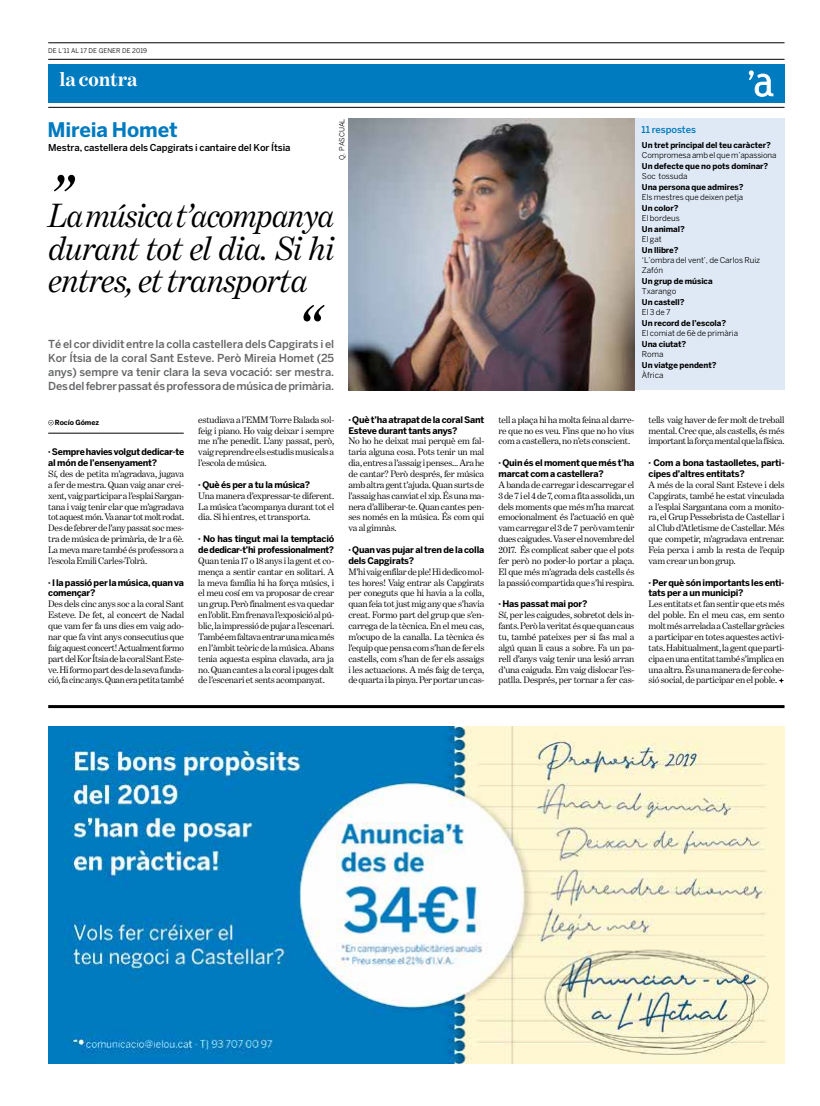
<style>
.page{position:relative;width:820px;height:1106px;background:#fff}
.page>*{position:absolute;margin:0;border:0;box-sizing:border-box;transform-origin:0 0}
.t1{font:italic 60px "Benton Modern One";color:#000}
.t2{font:italic 34px/32.6px "Benton Modern One";letter-spacing:-.015em;color:#000;text-align:justify}
.t3{font:700 20px "Benton Sans";letter-spacing:-.01em;color:#007bc0}
.t4{font:700 20px "Benton Modern One";letter-spacing:-.005em;color:#fff}
.t5{font:500 11px/14px "Benton Sans";letter-spacing:-.02em;color:#646567;text-align:justify}
.t6{font:9.5px/10.9px "Benton Modern One";letter-spacing:-.02em;color:#000;text-align:justify}
.t7{font:500 9.5px "Benton Sans";letter-spacing:-.01em;color:#000}
.t8{font:500 9.5px "Benton Sans";letter-spacing:-.005em;color:#007bc0}
.t9{font:700 9px/10.9px "Benton Sans";letter-spacing:-.025em;color:#000}
.t10{font:700 8px "Benton Sans";letter-spacing:-.01em;color:#000}
.t11{font:8px/10px "Benton Sans";letter-spacing:-.005em;color:#000}
.t12{font:700 7px "Benton Sans";letter-spacing:-.01em;color:#000}
.t13{font:7px "Benton Sans";letter-spacing:-.005em;color:#000}
.t14{font:6.5px "Benton Sans";letter-spacing:.005em;color:#000}
</style>
<div class="page">
<hr style="left:48px;top:107px;width:736px;height:1px;background:#000">
<hr style="left:48px;top:43px;width:736px;height:1px;background:#000">
<hr style="left:48px;top:59px;width:736px;height:1px;background:#000">
<div style="left:48px;top:64px;width:736px;height:39px;background:#007bc0"></div>
<svg style="left:748px;top:70px;width:25px;height:27px"></svg>
<img style="left:48px;top:727px;width:736px;height:336px">
<hr style="left:48px;top:705px;width:736px;height:3px;background:#000">
<div style="left:632px;top:119px;width:152px;height:271px;background:#dfe9f5"></div>
<img style="left:348px;top:119px;width:286px;height:271px">
<svg style="left:778px;top:678px;width:5px;height:5px"></svg>
<svg style="left:48px;top:420px;width:6px;height:5px"></svg>
<hr style="left:48px;top:433px;width:136px;height:1px;background:#000">
<p class="t14" style="left:48px;top:47px;width:100px">de l’11 al 17 de gener de 2019</p>
<h3 class="t4" style="left:59px;top:68px;width:80px">la contra</h3>
<h3 class="t3" style="left:47px;top:118px;width:132px">Mireia Homet</h3>
<p class="t7" style="left:48px;top:142px;width:244px">Mestra, castellera dels Capgirats i cantaire del Kor Ítsia</p>
<h1 class="t1" style="left:48px;top:162px;width:26px">”</h1>
<p class="t13" style="left:338px;top:160px;width:43px;rotate:-90deg">Q. pascual</p>
<h2 class="t2" style="left:48px;top:199px;width:287px">La música t’acompanya durant tot el dia. Si hi entres, et transporta</h2>
<h1 class="t1" style="left:296px;top:293px;width:26px">“</h1>
<p class="t5" style="left:48px;top:337px;width:287px">Té el cor dividit entre la colla castellera dels Capgirats i el Kor Ítsia de la coral Sant Esteve. Però Mireia Homet (25 anys) sempre va tenir clara la seva vocació: ser mestra.<br>Des del febrer passat és professora de música de primària.</p>
<p class="t12" style="left:55px;top:418px;width:46px">Rocío Gómez</p>
<p class="t9" style="left:48px;top:446px;width:137px">· Sempre havies volgut dedicar-te al món de l’ensenyament?</p>
<p class="t6" style="left:48px;top:468px;width:137px">Sí, des de petita m’agradava, jugava a fer de mestra. Quan vaig anar crei&shy;xent, vaig participar a l’esplai Sargan&shy;tana i vaig tenir clar que m’agradava tot aquest món. Va anar tot molt rodat.<br>Des de febrer de l’any passat soc mes&shy;tra de música de primària, de 1r a 6è.<br>La meva mare també és professora a l’escola Emili Carles-Tolrà.</p>
<p class="t9" style="left:48px;top:577px;width:137px">· I la passió per la música, quan va començar?</p>
<p class="t6" style="left:48px;top:598px;width:137px">Des dels cinc anys soc a la coral Sant Esteve. De fet, al concert de Nadal que vam fer fa uns dies em vaig ado&shy;nar que fa vint anys consecutius que faig aquest concert! Actualment formo part del Kor Ítsia de la coral Sant Este&shy;ve. Hi formo part des de la seva funda&shy;ció, fa cinc anys. Quan era petita també</p>
<p class="t6" style="left:198px;top:414px;width:137px">estudiava a l’EMM Torre Balada sol&shy;feig i piano. Ho vaig deixar i sempre me n’he penedit. L’any passat, però, vaig reprendre els estudis musicals a l’escola de música.</p>
<p class="t9" style="left:198px;top:479px;width:113px">· Què és per a tu la música?</p>
<p class="t6" style="left:198px;top:490px;width:137px">Una manera d’expressar-te diferent.<br>La música t’acompanya durant tot el dia. Si hi entres, et transporta.</p>
<p class="t9" style="left:198px;top:533px;width:137px">· No has tingut mai la temptació de dedicar-t’hi professionalment?</p>
<p class="t6" style="left:198px;top:555px;width:137px">Quan tenia 17 o 18 anys i la gent et co&shy;mença a sentir cantar en solitari. A la meva família hi ha força músics, i el meu cosí em va proposar de crear un grup. Però finalment es va quedar en l’oblit. Em frenava l’exposició al pú&shy;blic, la impressió de pujar a l’escenari.<br>També em faltava entrar una mica més en l’àmbit teòric de la música. Abans tenia aquesta espina clavada, ara ja no. Quan cantes a la coral i puges dalt de l’escenari et sents acompanyat.</p>
<p class="t9" style="left:348px;top:414px;width:137px">· Què t’ha atrapat de la coral Sant<br>Esteve durant tants anys?</p>
<p class="t6" style="left:348px;top:436px;width:137px">No ho he deixat mai perquè em fal&shy;taria alguna cosa. Pots tenir un mal dia, entres a l’assaig i penses... Ara he de cantar? Però després, fer música amb altra gent t’ajuda. Quan surts de l’assaig has canviat el xip. És una ma&shy;nera d’alliberar-te. Quan cantes pen&shy;ses només en la música. És com qui va al gimnàs.</p>
<p class="t9" style="left:348px;top:544px;width:137px">· Quan vas pujar al tren de la colla dels Capgirats?</p>
<p class="t6" style="left:348px;top:566px;width:137px">M’hi vaig enfilar de ple! Hi dedico mol&shy;tes hores! Vaig entrar als Capgirats per coneguts que hi havia a la colla, quan feia tot just mig any que s’havia creat. Formo part del grup que s’en&shy;carrega de la tècnica. En el meu cas, m’ocupo de la canalla. La tècnica és l’equip que pensa com s’han de fer els castells, com s’han de fer els assaigs i les actuacions. A més faig de terça, de quarta i la pinya. Per portar un cas-</p>
<p class="t8" style="left:641px;top:124px;width:56px">11 respostes</p>
<p class="t10" style="left:641px;top:140px;width:130px">Un tret principal del teu caràcter?</p>
<p class="t11" style="left:641px;top:150px;width:136px">Compromesa amb el que m’apassiona</p>
<p class="t10" style="left:641px;top:161px;width:128px">Un defecte que no pots dominar?</p>
<p class="t11" style="left:641px;top:171px;width:47px">Soc tossuda</p>
<p class="t10" style="left:641px;top:182px;width:103px">Una persona que admires?</p>
<p class="t11" style="left:641px;top:192px;width:103px">Els mestres que deixen petja</p>
<p class="t10" style="left:641px;top:203px;width:38px">Un color?</p>
<p class="t11" style="left:641px;top:213px;width:39px">El bordeus</p>
<p class="t10" style="left:641px;top:224px;width:44px">Un animal?</p>
<p class="t11" style="left:641px;top:234px;width:21px">El gat</p>
<p class="t10" style="left:641px;top:245px;width:38px">Un llibre?</p>
<p class="t11" style="left:641px;top:255px;width:120px">‘L’ombra del vent’, de Carlos Ruiz<br>Zafón</p>
<p class="t10" style="left:641px;top:276px;width:72px">Un grup de música</p>
<p class="t11" style="left:641px;top:286px;width:36px">Txarango</p>
<p class="t10" style="left:641px;top:297px;width:44px">Un castell?</p>
<p class="t11" style="left:641px;top:307px;width:30px">El 3 de 7</p>
<p class="t10" style="left:641px;top:318px;width:86px">Un record de l’escola?</p>
<p class="t11" style="left:641px;top:328px;width:98px">El comiat de 6è de primària</p>
<p class="t10" style="left:641px;top:339px;width:46px">Una ciutat?</p>
<p class="t11" style="left:641px;top:349px;width:23px">Roma</p>
<p class="t10" style="left:641px;top:360px;width:76px">Un viatge pendent?</p>
<p class="t11" style="left:641px;top:370px;width:23px">Àfrica</p>
<p class="t6" style="left:498px;top:414px;width:137px">tell a plaça hi ha molta feina al darre&shy;re que no es veu. Fins que no ho vius com a castellera, no n’ets conscient.</p>
<p class="t9" style="left:498px;top:457px;width:137px">· Quin és el moment que més t’ha marcat com a castellera?</p>
<p class="t6" style="left:498px;top:479px;width:137px">A banda de carregar i descarregar el 3 de 7 i el 4 de 7, com a fita assolida, un dels moments que més m’ha marcat emocionalment és l’actuació en què vam carregar el 3 de 7 però vam tenir dues caigudes. Va ser el novembre del 2017. És complicat saber que el pots fer però no poder-lo portar a plaça.<br>El que més m’agrada dels castells és la passió compartida que s’hi respira.</p>
<p class="t9" style="left:498px;top:598px;width:90px">· Has passat mai por?</p>
<p class="t6" style="left:498px;top:609px;width:137px">Sí, per les caigudes, sobretot dels in&shy;fants. Però la veritat és que quan caus tu, també pateixes per si fas mal a algú quan li caus a sobre. Fa un pa&shy;rell d’anys vaig tenir una lesió arran d’una caiguda. Em vaig dislocar l’es&shy;patlla. Després, per tornar a fer cas-</p>
<p class="t6" style="left:648px;top:414px;width:137px">tells vaig haver de fer molt de treball mental. Crec que, als castells, és més important la força mental que la física.</p>
<p class="t9" style="left:648px;top:457px;width:137px">· Com a bona tastaolletes, parti· cipes d’altres entitats?</p>
<p class="t6" style="left:648px;top:479px;width:137px">A més de la coral Sant Esteve i dels Capgirats, també he estat vinculada a l’esplai Sargantana com a monito&shy;ra, el Grup Pessebrista de Castellar i al Club d’Atletisme de Castellar. Més que competir, m’agradava entrenar.<br>Feia perxa i amb la resta de l’equip vam crear un bon grup.</p>
<p class="t9" style="left:648px;top:577px;width:137px">· Per què són importants les enti· tats per a un municipi?</p>
<p class="t6" style="left:648px;top:598px;width:137px">Les entitats et fan sentir que ets més del poble. En el meu cas, em sento molt més arrelada a Castellar gràcies a participar en totes aquestes activi&shy;tats. Habitualment, la gent que parti&shy;cipa en una entitat també s’implica en una altra. És una manera de fer cohe&shy;sió social, de participar en el poble.</p>
</div>
